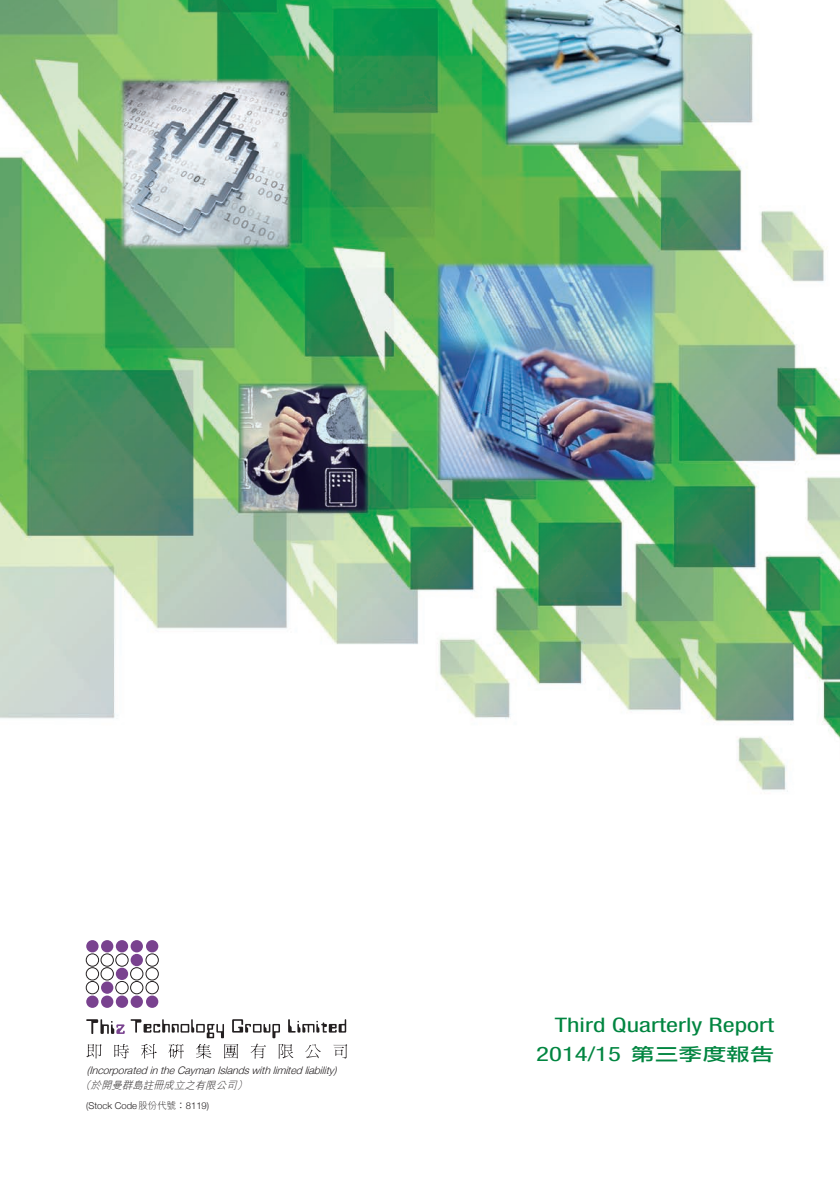
<style>
.page{position:relative;width:840px;height:1191px;background:#fff}
.page>*{position:absolute;margin:0;border:0;box-sizing:border-box;transform-origin:0 0}
.t1{font:condensed 20px/28.6px "Helvetica Neue";color:#008540;text-align:right;scale:1.34 1}
.t2{font:italic 300 10.4px "Helvetica Neue";color:#231f20}
.t3{font:italic 300 10.4px "M Hei HK";color:#231f20}
.t4{font:300 9.4px "Helvetica Neue";color:#231f20}
.s1{font-family:"M Hei HK"}
.s2{font-family:"Koz Min Pro";font-weight:400}
.s3{font-family:"Li Gothic Med";font-stretch:normal;font-size:17.8px}
</style>
<div class="page">
<img style="left:0;top:0;width:839px;height:1059px">
<div style="left:86px;top:940px;width:12px;height:12px;background:#79428f;border-radius:50%"></div>
<div style="left:101px;top:940px;width:12px;height:12px;background:#79428f;border-radius:50%"></div>
<div style="left:116px;top:940px;width:12px;height:12px;background:#79428f;border-radius:50%"></div>
<div style="left:130px;top:940px;width:13px;height:12px;background:#79428f;border-radius:50%"></div>
<div style="left:86px;top:954px;width:12px;height:12px;background:#fff;border-radius:50%"></div>
<div style="left:86px;top:953px;width:13px;height:13px;border:1px solid #231f20;border-radius:50%"></div>
<div style="left:101px;top:954px;width:12px;height:12px;background:#fff;border-radius:50%"></div>
<div style="left:100px;top:953px;width:14px;height:13px;border:1px solid #231f20;border-radius:50%"></div>
<div style="left:116px;top:954px;width:12px;height:12px;background:#fff;border-radius:50%"></div>
<div style="left:115px;top:953px;width:14px;height:13px;border:1px solid #231f20;border-radius:50%"></div>
<div style="left:130px;top:954px;width:13px;height:12px;background:#79428f;border-radius:50%"></div>
<div style="left:86px;top:967px;width:12px;height:13px;background:#fff;border-radius:50%"></div>
<div style="left:86px;top:967px;width:13px;height:13px;border:1px solid #231f20;border-radius:50%"></div>
<div style="left:101px;top:967px;width:12px;height:13px;background:#fff;border-radius:50%"></div>
<div style="left:100px;top:967px;width:14px;height:13px;border:1px solid #231f20;border-radius:50%"></div>
<div style="left:116px;top:967px;width:12px;height:13px;background:#79428f;border-radius:50%"></div>
<div style="left:130px;top:967px;width:13px;height:13px;background:#fff;border-radius:50%"></div>
<div style="left:130px;top:967px;width:13px;height:13px;border:1px solid #231f20;border-radius:50%"></div>
<div style="left:86px;top:981px;width:12px;height:12px;background:#fff;border-radius:50%"></div>
<div style="left:86px;top:981px;width:13px;height:13px;border:1px solid #231f20;border-radius:50%"></div>
<div style="left:101px;top:981px;width:12px;height:12px;background:#79428f;border-radius:50%"></div>
<div style="left:116px;top:981px;width:12px;height:12px;background:#fff;border-radius:50%"></div>
<div style="left:115px;top:981px;width:14px;height:13px;border:1px solid #231f20;border-radius:50%"></div>
<div style="left:130px;top:981px;width:13px;height:12px;background:#fff;border-radius:50%"></div>
<div style="left:130px;top:981px;width:13px;height:13px;border:1px solid #231f20;border-radius:50%"></div>
<div style="left:146px;top:940px;width:12px;height:12px;background:#79428f;border-radius:50%"></div>
<div style="left:86px;top:995px;width:12px;height:13px;background:#79428f;border-radius:50%"></div>
<div style="left:101px;top:995px;width:12px;height:13px;background:#79428f;border-radius:50%"></div>
<div style="left:116px;top:995px;width:12px;height:13px;background:#79428f;border-radius:50%"></div>
<div style="left:130px;top:995px;width:13px;height:13px;background:#79428f;border-radius:50%"></div>
<div style="left:146px;top:995px;width:12px;height:13px;background:#79428f;border-radius:50%"></div>
<div style="left:146px;top:954px;width:12px;height:12px;background:#fff;border-radius:50%"></div>
<div style="left:145px;top:953px;width:14px;height:13px;border:1px solid #231f20;border-radius:50%"></div>
<div style="left:146px;top:967px;width:12px;height:13px;background:#fff;border-radius:50%"></div>
<div style="left:145px;top:967px;width:14px;height:13px;border:1px solid #231f20;border-radius:50%"></div>
<div style="left:146px;top:981px;width:12px;height:12px;background:#fff;border-radius:50%"></div>
<div style="left:145px;top:981px;width:14px;height:13px;border:1px solid #231f20;border-radius:50%"></div>
<svg style="left:86px;top:1019px;width:261px;height:39px"></svg>
<p class="t2" style="left:87px;top:1061px;width:255px">(IncorporatedintheCaymanIslandswithlimitedliability)</p>
<p class="t3" style="left:80px;top:1078px;width:172px">（於開曼群島註冊成立之有限公司）</p>
<p class="t4" style="left:86px;top:1098px;width:124px">(Stock Code<span class="s1">股份代號</span><span class="s2">：</span>8119)</p>
<h1 class="t1" style="left:536px;top:1010px;width:179px">Third Quarterly Report<br>2014/15 <span class="s3">第三季度報告</span></h1>
</div>
